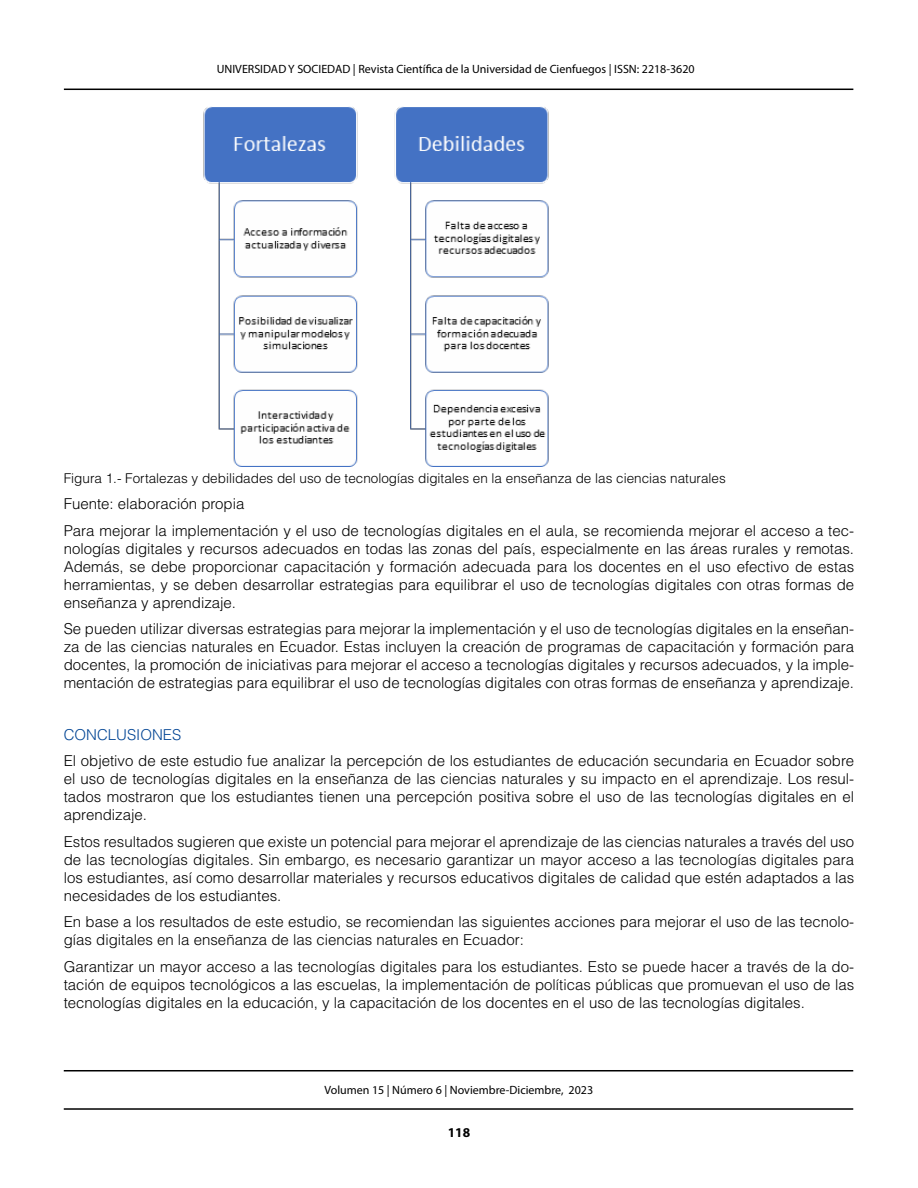
<style>
.page{position:relative;width:918px;height:1188px;background:#fff}
.page>*{position:absolute;margin:0;border:0;box-sizing:border-box;transform-origin:0 0}
.t1{font:300 15px/18px "Helvetica LT Std";color:#000;text-align:justify}
.t2{font:300 15px "Helvetica LT Std";color:#004494}
.t3{font:300 13.5px "Helvetica LT Std";color:#000}
.t4{font:700 13.5px "Myriad Pro";color:#000}
.t5{font:12px "Myriad Pro";color:#000}
</style>
<div class="page">
<hr style="left:64px;top:89px;width:789px;height:1px;background:#000">
<hr style="left:64px;top:1108px;width:789px;height:2px;background:#000">
<hr style="left:64px;top:1070px;width:789px;height:1px;background:#000">
<img style="left:203px;top:107px;width:346px;height:359px">
<p class="t5" style="left:217px;top:61px;width:479px">UNIVERSIDAD Y SOCIEDAD | Revista Científica de la Universidad de Cienfuegos | ISSN: 2218-3620</p>
<p class="t3" style="left:64px;top:469px;width:663px">Figura 1.- Fortalezas y debilidades del uso de tecnologías digitales en la enseñanza de las ciencias naturales</p>
<p class="t1" style="left:64px;top:490px;width:792px;line-height:26.5px">Fuente: elaboración propia<br>Para mejorar la implementación y el uso de tecnologías digitales en el aula, se recomienda mejorar el acceso a tec-</p>
<p class="t1" style="left:64px;top:539px;width:792px">nologías digitales y recursos adecuados en todas las zonas del país, especialmente en las áreas rurales y remotas.<br>Además, se debe proporcionar capacitación y formación adecuada para los docentes en el uso efectivo de estas herramientas, y se deben desarrollar estrategias para equilibrar el uso de tecnologías digitales con otras formas de enseñanza y aprendizaje.</p>
<p class="t1" style="left:64px;top:620px;width:792px">Se pueden utilizar diversas estrategias para mejorar la implementación y el uso de tecnologías digitales en la enseñan&shy;za de las ciencias naturales en Ecuador. Estas incluyen la creación de programas de capacitación y formación para docentes, la promoción de iniciativas para mejorar el acceso a tecnologías digitales y recursos adecuados, y la imple&shy;mentación de estrategias para equilibrar el uso de tecnologías digitales con otras formas de enseñanza y aprendizaje.</p>
<p class="t2" style="left:64px;top:725px;width:119px">CONCLUSIONES</p>
<p class="t1" style="left:64px;top:752px;width:792px">El objetivo de este estudio fue analizar la percepción de los estudiantes de educación secundaria en Ecuador sobre el uso de tecnologías digitales en la enseñanza de las ciencias naturales y su impacto en el aprendizaje. Los resul&shy;tados mostraron que los estudiantes tienen una percepción positiva sobre el uso de las tecnologías digitales en el aprendizaje.</p>
<p class="t1" style="left:64px;top:832px;width:792px">Estos resultados sugieren que existe un potencial para mejorar el aprendizaje de las ciencias naturales a través del uso de las tecnologías digitales. Sin embargo, es necesario garantizar un mayor acceso a las tecnologías digitales para los estudiantes, así como desarrollar materiales y recursos educativos digitales de calidad que estén adaptados a las necesidades de los estudiantes.</p>
<p class="t1" style="left:64px;top:913px;width:792px">En base a los resultados de este estudio, se recomiendan las siguientes acciones para mejorar el uso de las tecnolo&shy;gías digitales en la enseñanza de las ciencias naturales en Ecuador:</p>
<p class="t1" style="left:64px;top:957px;width:792px">Garantizar un mayor acceso a las tecnologías digitales para los estudiantes. Esto se puede hacer a través de la do&shy;tación de equipos tecnológicos a las escuelas, la implementación de políticas públicas que promuevan el uso de las tecnologías digitales en la educación, y la capacitación de los docentes en el uso de las tecnologías digitales.</p>
<p class="t5" style="left:325px;top:1083px;width:270px">Volumen 15 | Número 6 | Noviembre-Diciembre, 2023</p>
<p class="t4" style="left:448px;top:1124px;width:24px">118</p>
</div>
